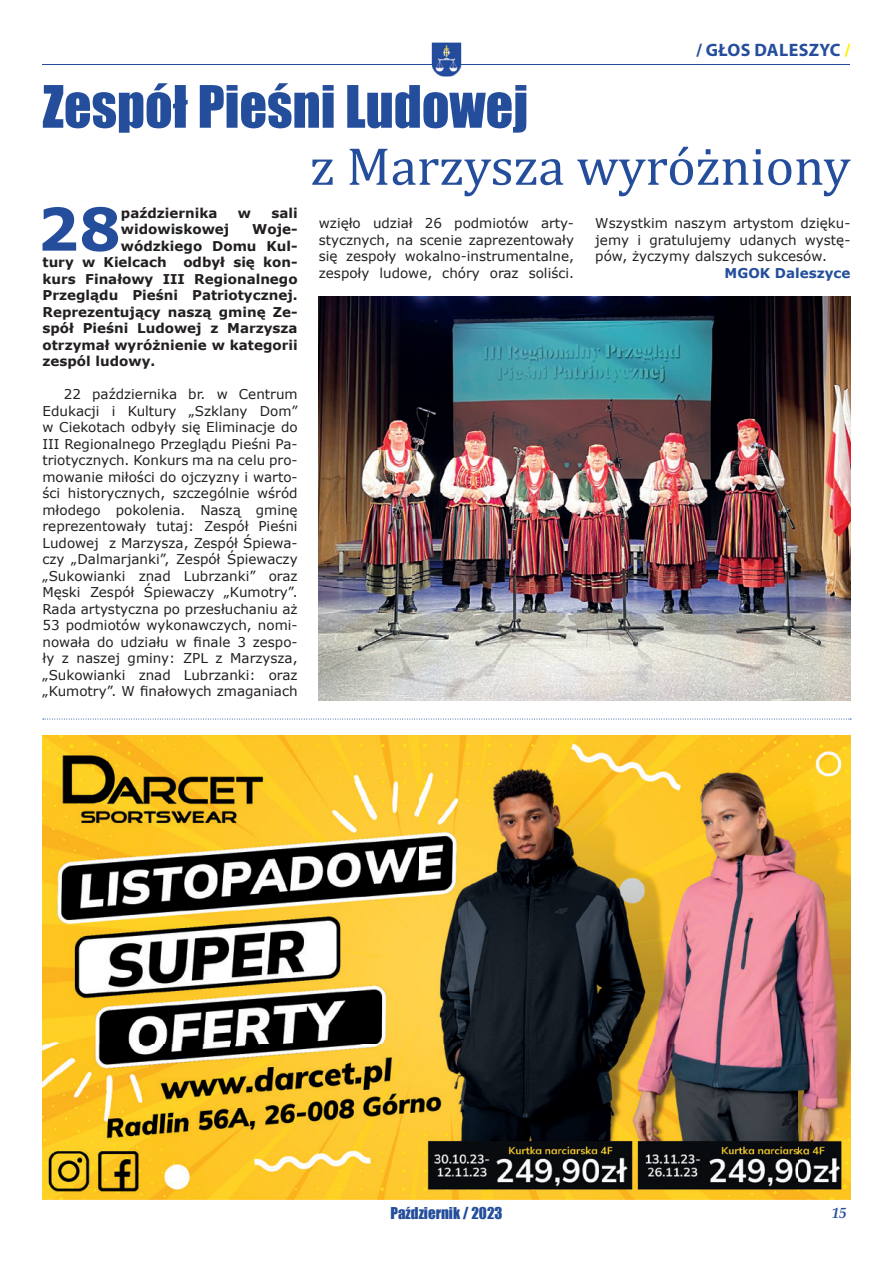
<style>
.page{position:relative;width:893px;height:1263px;background:#fff}
.page>*{position:absolute;margin:0;border:0;box-sizing:border-box;transform-origin:0 0}
.t1{font:700 58.95px "Verdana";color:#244e9c}
.t2{font:54px "Impact";color:#244e9c}
.t3{font:54px "Cambria";color:#244e9c}
.t4{font:700 18px "Myriad Pro";letter-spacing:.02em;color:#244e9c}
.t5{font:15px "Impact";color:#244e9c}
.t6{font:italic 700 15px "Palatino Linotype";color:#244e9c}
.t7{font:13.5px/16.5px "Verdana";color:#231f20;text-align:justify}
.t8{font:700 13.5px "Verdana";color:#231f20}
.t9{font:700 13.5px "Verdana";color:#244e9c}
.s1{color:#fff101}
</style>
<div class="page">
<hr style="left:43px;top:64px;width:807px;height:1px;background:#244e9c">
<img style="left:432px;top:43px;width:29px;height:34px">
<svg style="left:432px;top:64px;width:29px;height:1px"></svg>
<img style="left:43px;top:736px;width:807px;height:463px">
<svg style="left:43px;top:719px;width:808px;height:1px"></svg>
<img style="left:319px;top:297px;width:531px;height:404px">
<h3 class="t4" style="left:696px;top:38px;width:156px">/ GŁOS DALESZYC <span class="s1">/</span></h3>
<h2 class="t2" style="left:43px;top:65px;width:487px">Zespół Pieśni Ludowej</h2>
<h2 class="t3" style="left:310px;top:135px;width:542px">z Marzysza wyróżniony</h2>
<h1 class="t1" style="left:37px;top:187px;width:85px">28</h1>
<p class="t8" style="left:121px;top:203px;width:98px">października</p>
<p class="t8" style="left:238px;top:203px;width:15px">w</p>
<p class="t8" style="left:271px;top:203px;width:28px">sali</p>
<p class="t8" style="left:121px;top:220px;width:110px">widowiskowej</p>
<p class="t8" style="left:252px;top:220px;width:47px">Woje-</p>
<p class="t8" style="left:121px;top:236px;width:178px">wódzkiego Domu Kul-</p>
<p class="t8" style="left:43px;top:253px;width:257px">tury w Kielcach odbył się kon-</p>
<p class="t8" style="left:43px;top:269px;width:257px">kurs Finałowy III Regionalnego</p>
<p class="t8" style="left:43px;top:286px;width:257px">Przeglądu Pieśni Patriotycznej.</p>
<p class="t8" style="left:43px;top:302px;width:257px">Reprezentujący naszą gminę Ze-</p>
<p class="t8" style="left:43px;top:319px;width:257px">spół Pieśni Ludowej z Marzysza</p>
<p class="t8" style="left:43px;top:335px;width:257px">otrzymał wyróżnienie w kategorii</p>
<p class="t8" style="left:43px;top:352px;width:114px">zespól ludowy.</p>
<p class="t7" style="left:43px;top:386px;width:257px;text-indent:21px">22 października br. w Centrum Edukacji i Kultury „Szklany Dom” w Ciekotach odbyły się Eliminacje do III Regionalnego Przeglądu Pieśni Pa&shy;triotycznych. Konkurs ma na celu pro&shy;mowanie miłości do ojczyzny i warto&shy;ści historycznych, szczególnie wśród młodego pokolenia. Naszą gminę reprezentowały tutaj: Zespół Pieśni Ludowej z Marzysza, Zespół Śpiewa&shy;czy „Dalmarjanki”, Zespół Śpiewaczy „Sukowianki znad Lubrzanki” oraz Męski Zespół Śpiewaczy „Kumotry”.<br>Rada artystyczna po przesłuchaniu aż 53 podmiotów wykonawczych, nomi&shy;nowała do udziału w finale 3 zespo&shy;ły z naszej gminy: ZPL z Marzysza, „Sukowianki znad Lubrzanki: oraz „Kumotry”. W finałowych zmaganiach</p>
<p class="t7" style="left:319px;top:215px;width:257px">wzięło udział 26 podmiotów arty&shy;stycznych, na scenie zaprezentowały się zespoły wokalno-instrumentalne, zespoły ludowe, chóry oraz soliści.</p>
<p class="t7" style="left:595px;top:215px;width:257px">Wszystkim naszym artystom dzięku&shy;jemy i gratulujemy udanych wystę&shy;pów, życzymy dalszych sukcesów.</p>
<p class="t9" style="left:725px;top:263px;width:127px">MGOK Daleszyce</p>
<p class="t5" style="left:390px;top:1202px;width:113px">Październik / 2023</p>
<p class="t6" style="left:832px;top:1202px;width:16px">15</p>
</div>
